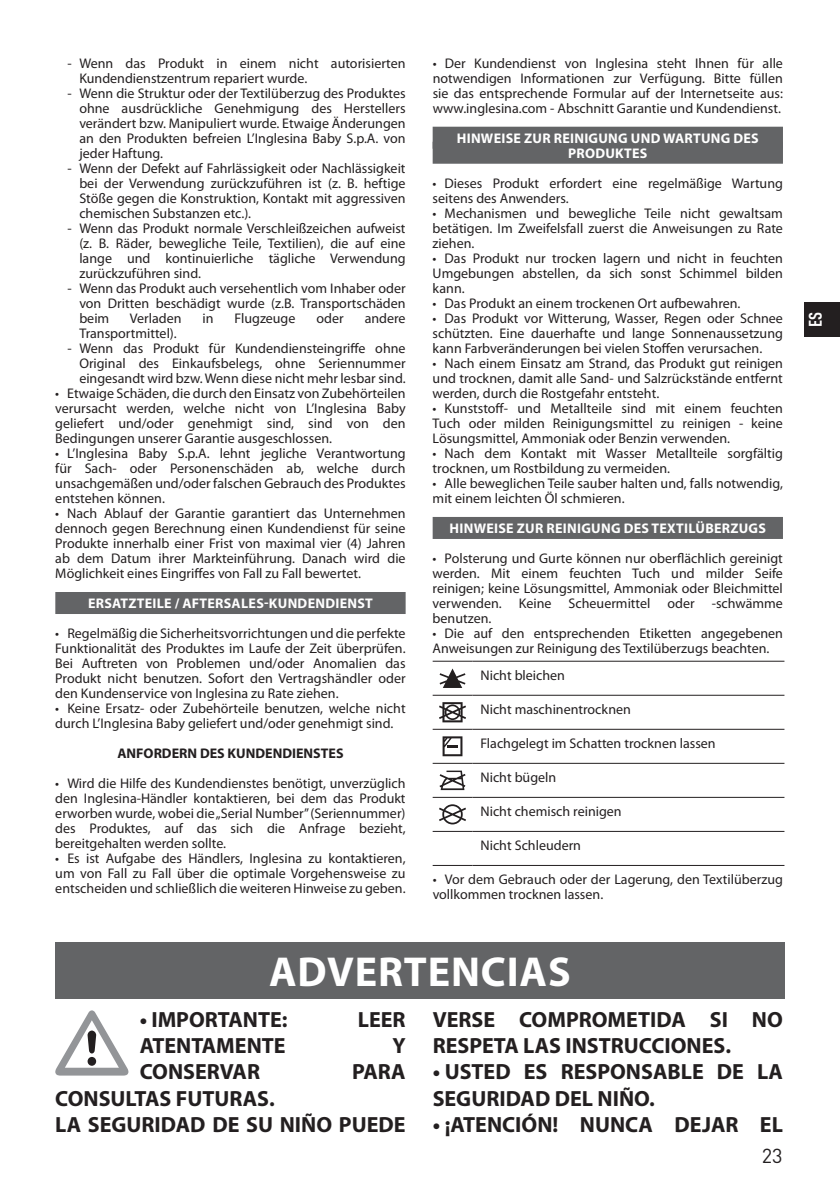
<style>
.page{position:relative;width:840px;height:1192px;background:#fff}
.page>*{position:absolute;margin:0;border:0;box-sizing:border-box;transform-origin:0 0}
.t1{font:700 42px "Myriad Pro";letter-spacing:.02em;color:#fff}
.t2{font:700 22px/26.4px "Myriad Pro";color:#231f20}
.t3{font:20px "DIN Pro";color:#231f20}
.t4{font:700 condensed 18px "DIN Pro";color:#fff}
.t5{font:14px/15px "Myriad Pro";color:#231f20;text-align:justify}
.t6{font:700 14px/15px "Myriad Pro";letter-spacing:.02em;color:#fff;text-align:center}
.t7{font:700 14px "Myriad Pro";color:#231f20}
</style>
<div class="page">
<div style="left:804px;top:302px;width:35px;height:34px;background:#231f20"></div>
<div style="left:55px;top:592px;width:350px;height:22px;background:#636466"></div>
<div style="left:432px;top:127px;width:350px;height:22px;background:#636466"></div>
<div style="left:432px;top:142px;width:350px;height:22px;background:#636466"></div>
<div style="left:432px;top:517px;width:350px;height:22px;background:#636466"></div>
<hr style="left:472px;top:660px;width:312px;height:1px;background:#231f20">
<hr style="left:472px;top:694px;width:312px;height:1px;background:#231f20">
<hr style="left:472px;top:728px;width:312px;height:1px;background:#231f20">
<hr style="left:472px;top:763px;width:312px;height:1px;background:#231f20">
<hr style="left:472px;top:797px;width:312px;height:1px;background:#231f20">
<hr style="left:472px;top:831px;width:312px;height:1px;background:#231f20">
<hr style="left:472px;top:865px;width:312px;height:1px;background:#231f20">
<hr style="left:432px;top:831px;width:40px;height:1px;background:#231f20">
<hr style="left:432px;top:865px;width:40px;height:1px;background:#231f20">
<hr style="left:432px;top:660px;width:40px;height:1px;background:#231f20">
<hr style="left:432px;top:694px;width:40px;height:1px;background:#231f20">
<hr style="left:432px;top:728px;width:40px;height:1px;background:#231f20">
<hr style="left:432px;top:763px;width:40px;height:1px;background:#231f20">
<hr style="left:432px;top:797px;width:40px;height:1px;background:#231f20">
<svg style="left:439px;top:668px;width:26px;height:20px"></svg>
<svg style="left:439px;top:702px;width:27px;height:20px"></svg>
<svg style="left:442px;top:736px;width:20px;height:20px"></svg>
<svg style="left:439px;top:770px;width:26px;height:20px"></svg>
<svg style="left:439px;top:804px;width:27px;height:20px"></svg>
<div style="left:55px;top:941px;width:729px;height:57px;background:#636466"></div>
<svg style="left:55px;top:1010px;width:73px;height:65px"></svg>
<p class="t5" style="left:79px;top:56px;width:328px;text-indent:-12px">- Wenn das Produkt in einem nicht autorisierten<br>Kundendienstzentrum repariert wurde.</p>
<p class="t5" style="left:79px;top:86px;width:328px;text-indent:-12px">- Wenn die Struktur oder der Textilüberzug des Produktes ohne ausdrückliche Genehmigung des Herstellers verändert bzw. Manipuliert wurde. Etwaige Änderungen an den Produkten befreien L’Inglesina Baby S.p.A. von jeder Haftung.</p>
<p class="t5" style="left:79px;top:161px;width:328px;text-indent:-12px">- Wenn der Defekt auf Fahrlässigkeit oder Nachlässigkeit bei der Verwendung zurückzuführen ist (z. B. heftige Stöße gegen die Konstruktion, Kontakt mit aggressiven chemischen Substanzen etc.).</p>
<p class="t5" style="left:79px;top:221px;width:328px;text-indent:-12px">- Wenn das Produkt normale Verschleißzeichen aufweist (z. B. Räder, bewegliche Teile, Textilien), die auf eine lange und kontinuierliche tägliche Verwendung zurückzuführen sind.</p>
<p class="t5" style="left:79px;top:281px;width:328px;text-indent:-12px">- Wenn das Produkt auch versehentlich vom Inhaber oder von Dritten beschädigt wurde (z.B. Transportschäden beim</p>
<p class="t5" style="left:130px;top:311px;width:53px">Verladen</p>
<p class="t5" style="left:202px;top:311px;width:13px">in</p>
<p class="t5" style="left:234px;top:311px;width:62px">Flugzeuge</p>
<p class="t5" style="left:316px;top:311px;width:29px">oder</p>
<p class="t5" style="left:364px;top:311px;width:42px">andere</p>
<p class="t5" style="left:79px;top:326px;width:99px">Transportmittel).</p>
<p class="t5" style="left:79px;top:341px;width:328px;text-indent:-12px">- Wenn das Produkt für Kundendiensteingriffe ohne Original des Einkaufsbelegs, ohne Seriennummer eingesandt wird bzw. Wenn diese nicht mehr lesbar sind.</p>
<p class="t5" style="left:55px;top:386px;width:352px">• Etwaige Schäden, die durch den Einsatz von Zubehörteilen verursacht werden, welche nicht von L’Inglesina Baby geliefert und/oder genehmigt sind, sind von den Bedingungen unserer Garantie ausgeschlossen.</p>
<p class="t5" style="left:55px;top:446px;width:352px">• L’Inglesina Baby S.p.A. lehnt jegliche Verantwortung für Sach- oder Personenschäden ab, welche durch unsachgemäßen und/oder falschen Gebrauch des Produktes entstehen können.</p>
<p class="t5" style="left:55px;top:506px;width:352px">• Nach Ablauf der Garantie garantiert das Unternehmen dennoch gegen Berechnung einen Kundendienst für seine Produkte innerhalb einer Frist von maximal vier (4) Jahren ab dem Datum ihrer Markteinführung. Danach wird die Möglichkeit eines Eingriffes von Fall zu Fall bewertet.</p>
<p class="t6" style="left:88px;top:596px;width:286px">ERSATZTEILE / AFTERSALES-KUNDENDIENST</p>
<p class="t5" style="left:55px;top:626px;width:352px">• Regelmäßig die Sicherheitsvorrichtungen und die perfekte Funktionalität des Produktes im Laufe der Zeit überprüfen.<br>Bei Auftreten von Problemen und/oder Anomalien das Produkt nicht benutzen. Sofort den Vertragshändler oder den Kundenservice von Inglesina zu Rate ziehen.</p>
<p class="t5" style="left:55px;top:701px;width:352px">• Keine Ersatz- oder Zubehörteile benutzen, welche nicht durch L’Inglesina Baby geliefert und/oder genehmigt sind.</p>
<p class="t7" style="left:117px;top:747px;width:228px">ANFORDERN DES KUNDENDIENSTES</p>
<p class="t5" style="left:55px;top:776px;width:352px">• Wird die Hilfe des Kundendienstes benötigt, unverzüglich den Inglesina-Händler kontaktieren, bei dem das Produkt erworben wurde, wobei die „Serial Number” (Seriennummer) des Produktes, auf das sich die Anfrage bezieht, bereitgehalten werden sollte.</p>
<p class="t5" style="left:55px;top:851px;width:352px">• Es ist Aufgabe des Händlers, Inglesina zu kontaktieren, um von Fall zu Fall über die optimale Vorgehensweise zu entscheiden und schließlich die weiteren Hinweise zu geben.</p>
<p class="t5" style="left:432px;top:56px;width:352px">• Der Kundendienst von Inglesina steht Ihnen für alle notwendigen Informationen zur Verfügung. Bitte füllen sie das entsprechende Formular auf der Internetseite aus: www.inglesina.com - Abschnitt Garantie und Kundendienst.</p>
<p class="t6" style="left:456px;top:131px;width:303px">HINWEISE ZUR REINIGUNG UND WARTUNG DES<br>PRODUKTES</p>
<p class="t5" style="left:432px;top:176px;width:352px">• Dieses Produkt erfordert eine regelmäßige Wartung seitens des Anwenders.</p>
<p class="t5" style="left:432px;top:206px;width:352px">• Mechanismen und bewegliche Teile nicht gewaltsam betätigen. Im Zweifelsfall zuerst die Anweisungen zu Rate ziehen.</p>
<p class="t5" style="left:432px;top:251px;width:352px">• Das Produkt nur trocken lagern und nicht in feuchten Umgebungen abstellen, da sich sonst Schimmel bilden kann.</p>
<p class="t5" style="left:432px;top:296px;width:309px">• Das Produkt an einem trockenen Ort aufbewahren.</p>
<p class="t5" style="left:432px;top:311px;width:352px">• Das Produkt vor Witterung, Wasser, Regen oder Schnee schützten. Eine dauerhafte und lange Sonnenaussetzung kann Farbveränderungen bei vielen Stoffen verursachen.</p>
<p class="t5" style="left:432px;top:356px;width:352px">• Nach einem Einsatz am Strand, das Produkt gut reinigen und trocknen, damit alle Sand- und Salzrückstände entfernt werden, durch die Rostgefahr entsteht.</p>
<p class="t5" style="left:432px;top:401px;width:352px">• Kunststoff- und Metallteile sind mit einem feuchten Tuch oder milden Reinigungsmittel zu reinigen - keine Lösungsmittel, Ammoniak oder Benzin verwenden.</p>
<p class="t5" style="left:432px;top:446px;width:351px">• Nach dem Kontakt mit Wasser Metallteile sorgfältig trocknen, um Rostbildung zu vermeiden.</p>
<p class="t5" style="left:432px;top:476px;width:351px">• Alle beweglichen Teile sauber halten und, falls notwendig, mit einem leichten Öl schmieren.</p>
<p class="t6" style="left:449px;top:521px;width:318px">HINWEISE ZUR REINIGUNG DES TEXTILÜBERZUGS</p>
<p class="t5" style="left:432px;top:551px;width:352px">• Polsterung und Gurte können nur oberflächlich gereinigt werden. Mit einem feuchten Tuch und milder Seife reinigen; keine Lösungsmittel, Ammoniak oder Bleichmittel verwenden. Keine Scheuermittel oder -schwämme benutzen.</p>
<p class="t5" style="left:432px;top:626px;width:352px">• Die auf den entsprechenden Etiketten angegebenen<br>Anweisungen zur Reinigung des Textilüberzugs beachten.</p>
<p class="t5" style="left:480px;top:668px;width:86px">Nicht bleichen</p>
<p class="t5" style="left:480px;top:702px;width:152px">Nicht maschinentrocknen</p>
<p class="t5" style="left:480px;top:736px;width:237px">Flachgelegt im Schatten trocknen lassen</p>
<p class="t5" style="left:480px;top:770px;width:77px">Nicht bügeln</p>
<p class="t5" style="left:480px;top:804px;width:143px">Nicht chemisch reinigen</p>
<p class="t5" style="left:480px;top:838px;width:102px">Nicht Schleudern</p>
<p class="t5" style="left:432px;top:872px;width:352px">• Vor dem Gebrauch oder der Lagerung, den Textilüberzug vollkommen trocknen lassen.</p>
<h1 class="t1" style="left:269px;top:955px;width:303px">ADVERTENCIAS</h1>
<h2 class="t2" style="left:140px;top:1007px;width:149px">• IMPORTANTE:</h2>
<h2 class="t2" style="left:358px;top:1007px;width:49px">LEER</h2>
<h2 class="t2" style="left:140px;top:1033px;width:147px">ATENTAMENTE</h2>
<h2 class="t2" style="left:392px;top:1033px;width:15px">Y</h2>
<h2 class="t2" style="left:140px;top:1060px;width:122px">CONSERVAR</h2>
<h2 class="t2" style="left:352px;top:1060px;width:55px">PARA</h2>
<h2 class="t2" style="left:55px;top:1086px;width:351px">CONSULTAS FUTURAS.<br>LA SEGURIDAD DE SU NIÑO PUEDE</h2>
<h2 class="t2" style="left:432px;top:1007px;width:351px">VERSE COMPROMETIDA SI NO<br>RESPETA LAS INSTRUCCIONES.</h2>
<h2 class="t2" style="left:432px;top:1060px;width:352px">• USTED ES RESPONSABLE DE LA<br>SEGURIDAD DEL NIÑO.</h2>
<h2 class="t2" style="left:432px;top:1112px;width:351px">• ¡ATENCIÓN! NUNCA DEJAR EL</h2>
<h3 class="t3" style="left:761px;top:1148px;width:22px">23</h3>
<p class="t4" style="left:804px;top:327px;width:17px;rotate:-90deg">ES</p>
</div>
